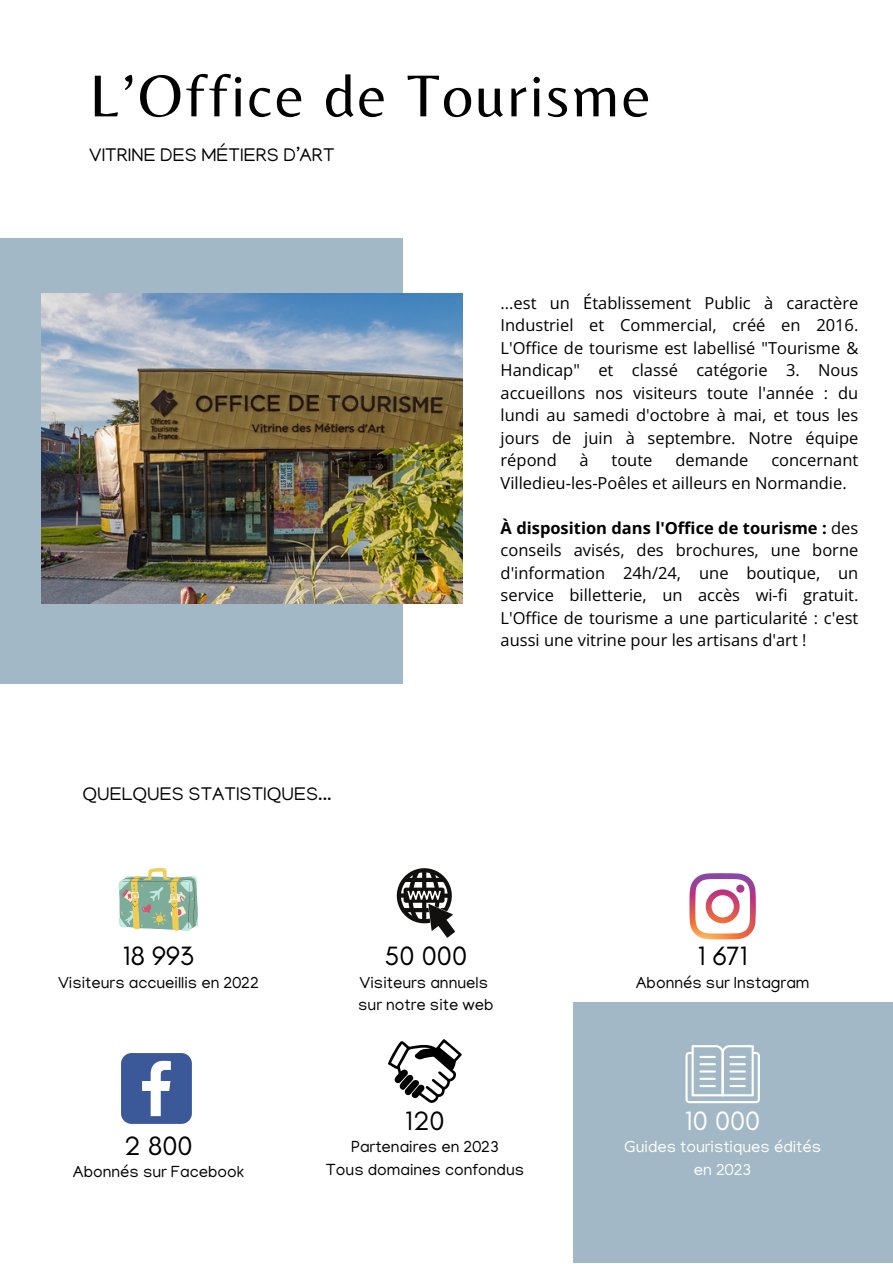
<style>
.page{position:relative;width:893px;height:1264px;background:#fff}
.page>*{position:absolute;margin:0;border:0;box-sizing:border-box;transform-origin:0 0}
.t1{font:61.35px "Belleza";letter-spacing:.04em;color:#000}
.t2{font:27px "Glacial Indifference";color:#000}
.t3{font:27px "Glacial Indifference";color:#fff}
.t4{font:18.75px "Manjari";color:#000}
.t5{font:16.5px/22.5px "Open Sans";color:#000;text-align:justify}
.t6{font:16.5px "Manjari";color:#000}
.t7{font:16.5px "Manjari";color:#fff}
.s1{font-weight:700}
</style>
<div class="page">
<div style="left:0;top:238px;width:402px;height:446px;background:#a3b8c6"></div>
<div style="left:573px;top:1002px;width:319px;height:260px;background:#a3b8c6"></div>
<img style="left:42px;top:293px;width:420px;height:311px">
<svg style="left:388px;top:1039px;width:74px;height:64px"></svg>
<svg style="left:396px;top:868px;width:59px;height:69px"></svg>
<svg style="left:689px;top:873px;width:66px;height:66px"></svg>
<svg style="left:121px;top:1053px;width:71px;height:70px"></svg>
<svg style="left:685px;top:1045px;width:74px;height:58px"></svg>
<svg style="left:118px;top:868px;width:80px;height:62px;background:#b0c3a5"></svg>
<p class="t1" style="left:89px;top:59px;width:563px">L’Office de Tourisme</p>
<p class="t4" style="left:89px;top:147px;width:247px">VITRINE DES MÉTIERS D’ART</p>
<p class="t4" style="left:82px;top:785px;width:251px">QUELQUES STATISTIQUES...</p>
<p class="t5" style="left:500px;top:291px;width:359px">...est un Établissement Public à caractère Industriel et Commercial, créé en 2016.<br>L'Office de tourisme est labellisé "Tourisme &amp; Handicap" et classé catégorie 3. Nous accueillons nos visiteurs toute l'année : du lundi au samedi d'octobre à mai, et tous les jours de juin à septembre. Notre équipe répond</p>
<p class="t5" style="left:579px;top:448px;width:11px">à</p>
<p class="t5" style="left:611px;top:448px;width:43px">toute</p>
<p class="t5" style="left:675px;top:448px;width:75px">demande</p>
<p class="t5" style="left:500px;top:448px;width:359px;text-indent:271px">concernant<br>Villedieu-les-Poêles et ailleurs en Normandie.</p>
<p class="t5" style="left:500px;top:516px;width:359px"><span class="s1">À disposition dans l'Office de tourisme :</span> des conseils avisés, des brochures, une borne d'information 24h/24, une boutique, un service billetterie, un accès wi-fi gratuit.<br>L'Office de tourisme a une particularité : c'est aussi une vitrine pour les artisans d'art !</p>
<p class="t2" style="left:123px;top:939px;width:72px">18 993</p>
<p class="t6" style="left:58px;top:975px;width:202px">Visiteurs accueillis en 2022</p>
<p class="t2" style="left:384px;top:939px;width:84px">50 000</p>
<p class="t6" style="left:359px;top:975px;width:130px">Visiteurs annuels</p>
<p class="t6" style="left:358px;top:997px;width:137px">sur notre site web</p>
<p class="t2" style="left:697px;top:939px;width:51px">1 671</p>
<p class="t6" style="left:635px;top:975px;width:175px">Abonnés sur Instagram</p>
<p class="t2" style="left:124px;top:1128px;width:70px">2 800</p>
<p class="t6" style="left:73px;top:1164px;width:173px">Abonnés sur Facebook</p>
<p class="t2" style="left:405px;top:1104px;width:41px">120</p>
<p class="t6" style="left:351px;top:1140px;width:149px">Partenaires en 2023</p>
<p class="t6" style="left:326px;top:1162px;width:200px">Tous domaines confondus</p>
<p class="t3" style="left:685px;top:1104px;width:77px">10 000</p>
<p class="t7" style="left:624px;top:1140px;width:198px">Guides touristiques édités</p>
<p class="t7" style="left:693px;top:1162px;width:59px">en 2023</p>
</div>
